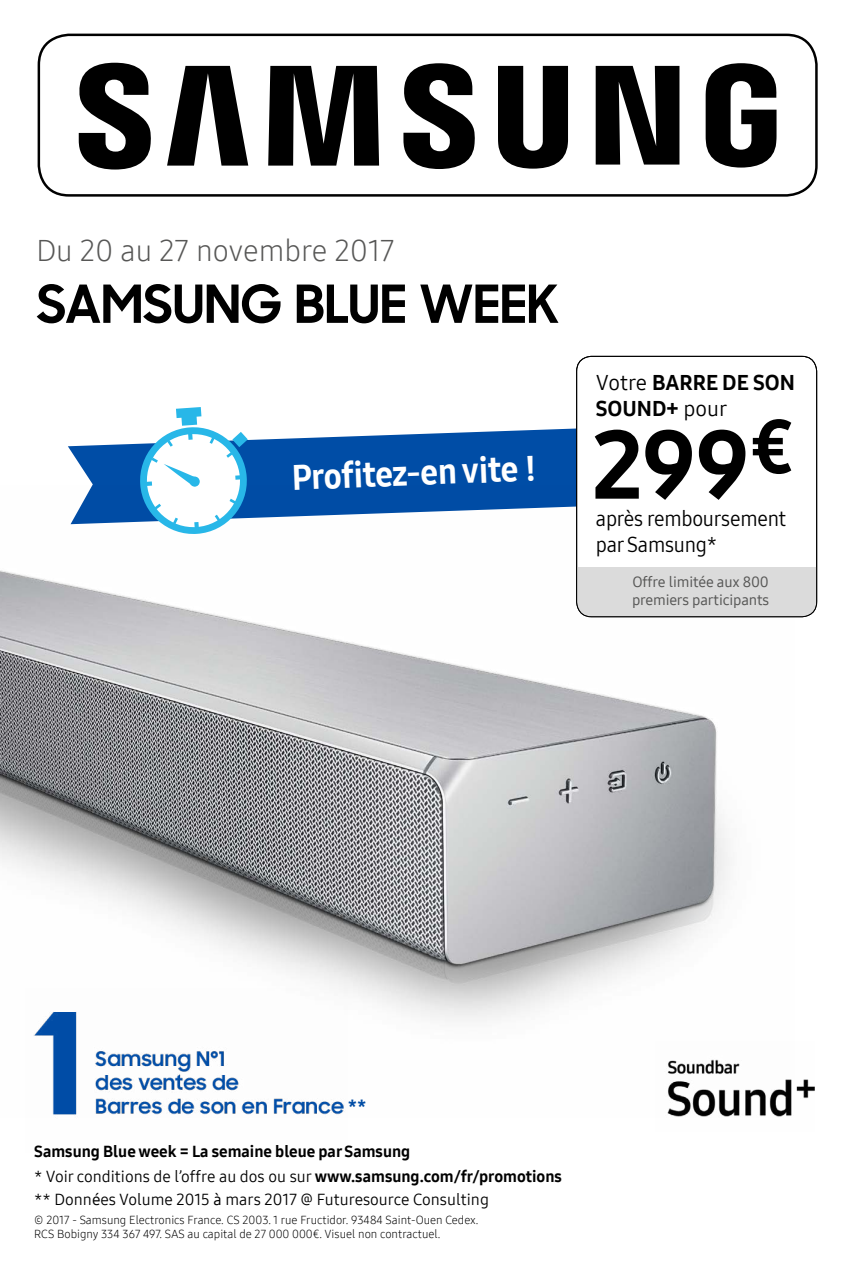
<style>
.page{position:relative;width:851px;height:1276px;background:#fff}
.page>*{position:absolute;margin:0;border:0;box-sizing:border-box;transform-origin:0 0}
.t1{font:96px "Samsung One 800";color:#000}
.t2{font:700 52.5px "Samsung Sharp Sans";color:#000}
.t3{font:35.5px "Samsung One 800 C";color:#fff}
.t4{font:30px "Samsung One 300";color:#575756}
.t5{font:21.5px/25.8px "Samsung One 400 C";letter-spacing:-.01em;color:#000}
.t6{font:21.5px/25.8px "Samsung One 800";color:#000}
.t7{font:17.75px "Samsung One 800";color:#004ca5}
.t8{font:16px/23px "Samsung One 400";color:#000}
.t9{font:16px "Samsung One 800";color:#000}
.t10{font:14.75px/17.8px "Samsung One 500";letter-spacing:-.01em;color:#575756}
.t11{font:11.5px/14px "Samsung One 300";color:#000}
.s1{font-family:"Samsung One 400"}
.s2{font-family:"Samsung One 800"}
.s3{font-family:"Samsung One 500"}
</style>
<div class="page">
<svg style="left:68px;top:428px;width:508px;height:57px;fill:#004da6"></svg>
<img style="left:0;top:485px;width:794px;height:536px">
<svg style="left:138px;top:407px;width:112px;height:129px"></svg>
<img style="left:667px;top:1059px;width:147px;height:58px">
<img style="left:26px;top:988px;width:321px;height:127px">
<div style="left:576px;top:356px;width:240px;height:261px;background:#fff;border-radius:15px"></div>
<div style="left:577px;top:567px;width:239px;height:49px;background:#dbdbdb"></div>
<div style="left:576px;top:356px;width:240px;height:261px;border:1px solid #000;border-radius:15px"></div>
<div style="left:38px;top:34px;width:779px;height:163px;border:2px solid #000;border-radius:30px"></div>
<svg style="left:79px;top:63px;width:697px;height:106px;fill:#000"></svg>
<h3 class="t4" style="left:37px;top:230px;width:359px">Du 20 au 27 novembre 2017</h3>
<h2 class="t2" style="left:37px;top:265px;width:524px">SAMSUNG BLUE WEEK</h2>
<h3 class="t3" style="left:291px;top:453px;width:246px;rotate:-2deg">Proftez-en vite !</h3>
<h3 class="t6" style="left:596px;top:369px;width:200px"><span class="s1">Votre</span> BARRE DE SON<br>SOUND+ <span class="s1">pour</span></h3>
<h1 class="t1" style="left:592px;top:400px;width:203px">299<sup>€</sup></h1>
<h3 class="t5" style="left:596px;top:506px;width:192px">après remboursement par Samsung*</h3>
<p class="t10" style="left:632px;top:573px;width:139px">Offre limitée aux 800 premiers participants</p>
<h3 class="t7" style="left:348px;top:1093px;width:20px">**</h3>
<h3 class="t9" style="left:34px;top:1140px;width:377px">Samsung Blue week = La semaine bleue par Samsung</h3>
<h3 class="t8" style="left:34px;top:1164px;width:529px">* Voir conditions de l’offre au dos ou sur <span class="s2">www.samsung.com/fr/promotions </span>** Donn<span class="s3">é</span>es Volume 2015 <span class="s3">à</span> mars 2017 @ Futuresource Consulting</h3>
<p class="t11" style="left:34px;top:1213px;width:446px">© 2017 - Samsung Electronics France. CS 2003. 1 rue Fructidor. 93484 Saint-Ouen Cedex.<br>RCS Bobigny 334 367 497. SAS au capital de 27 000 000€. Visuel non contractuel.</p>
</div>
